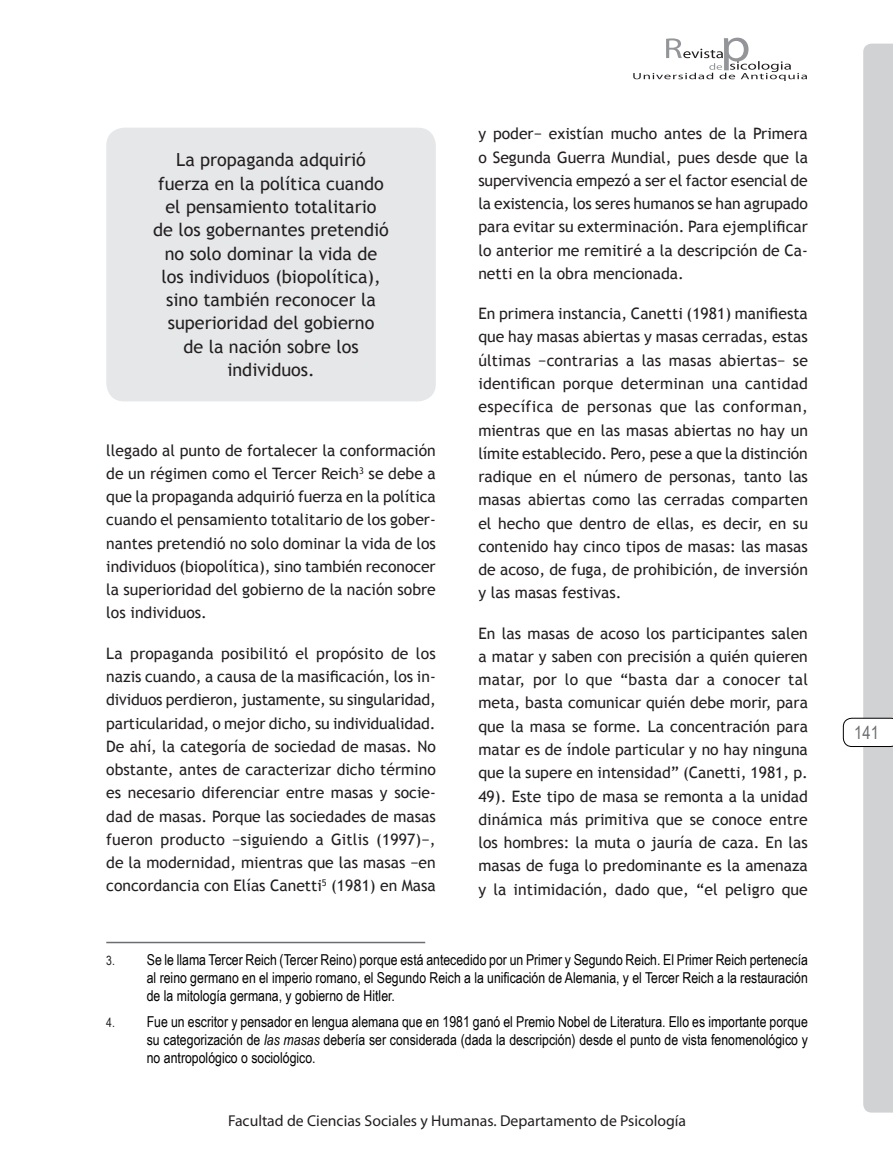
<style>
.page{position:relative;width:893px;height:1149px;background:#fff}
.page>*{position:absolute;margin:0;border:0;box-sizing:border-box;transform-origin:0 0}
.t1{font:18px/23.2px "Trebuchet MS";color:#231f20;text-align:center}
.t2{font:18px "Arial Narrow";color:#6c6d70}
.t3{font:15.75px/23.2px "Trebuchet MS";color:#231f20;text-align:justify}
.t4{font:15.75px "Myriad Pro";color:#231f20}
.t5{font:15px/18px "Arial Narrow";color:#000;text-align:justify}
.s1{font-size:12.75px;color:#231f20}
.s2{font-style:italic}
</style>
<div class="page">
<svg style="left:843px;top:44px;width:50px;height:1068px"></svg>
<svg style="left:633px;top:38px;width:174px;height:43px"></svg>
<div style="left:106px;top:128px;width:330px;height:273px;background:#e6e7e9;border-radius:18px"></div>
<hr style="left:106px;top:941px;width:319px;height:1px;background:#6c6d70">
<p class="t1" style="left:153px;top:149px;width:237px">La propaganda adquirió fuerza en la política cuando el pensamiento totalitario<br>de los gobernantes pretendió no solo dominar la vida de los individuos (biopolítica), sino también reconocer la superioridad del gobierno<br>de la nación sobre los individuos.</p>
<p class="t3" style="left:106px;top:438px;width:331px">llegado al punto de fortalecer la conformación de un régimen como el Tercer Reich<sup>3</sup> se debe a que la propaganda adquirió fuerza en la política cuando el pensamiento totalitario de los gober&shy;nantes pretendió no solo dominar la vida de los individuos (biopolítica), sino también reconocer la superioridad del gobierno de la nación sobre los individuos.</p>
<p class="t3" style="left:106px;top:641px;width:331px">La propaganda posibilitó el propósito de los nazis cuando, a causa de la masificación, los in&shy;dividuos perdieron, justamente, su singularidad, particularidad, o mejor dicho, su individualidad.<br>De ahí, la categoría de sociedad de masas. No obstante, antes de caracterizar dicho término es necesario diferenciar entre masas y socie&shy;dad de masas. Porque las sociedades de masas fueron producto −siguiendo a Gitlis (1997)−, de la modernidad, mientras que las masas −en concordancia con Elías Canetti<sup>5</sup> (1981) en Masa</p>
<p class="t3" style="left:478px;top:122px;width:331px">y poder− existían mucho antes de la Primera o Segunda Guerra Mundial, pues desde que la supervivencia empezó a ser el factor esencial de la existencia, los seres humanos se han agrupado para evitar su exterminación. Para ejemplificar lo anterior me remitiré a la descripción de Ca&shy;netti en la obra mencionada.</p>
<p class="t3" style="left:478px;top:302px;width:331px">En primera instancia, Canetti (1981) manifiesta que hay masas abiertas y masas cerradas, estas últimas −contrarias a las masas abiertas− se identifican porque determinan una cantidad específica de personas que las conforman, mientras que en las masas abiertas no hay un límite establecido. Pero, pese a que la distinción radique en el número de personas, tanto las masas abiertas como las cerradas comparten el hecho que dentro de ellas, es decir, en su contenido hay cinco tipos de masas: las masas de acoso, de fuga, de prohibición, de inversión y las masas festivas.</p>
<p class="t3" style="left:478px;top:621px;width:331px">En las masas de acoso los participantes salen a matar y saben con precisión a quién quieren matar, por lo que “basta dar a conocer tal meta, basta comunicar quién debe morir, para que la masa se forme. La concentración para matar es de índole particular y no hay ninguna que la supere en intensidad” (Canetti, 1981, p.<br>49). Este tipo de masa se remonta a la unidad dinámica más primitiva que se conoce entre los hombres: la muta o jauría de caza. En las masas de fuga lo predominante es la amenaza y la intimidación, dado que, “el peligro que</p>
<p class="t5" style="left:147px;top:949px;width:663px;text-indent:-40px"><span class="s1">3.</span> Se le llama Tercer Reich (Tercer Reino) porque está antecedido por un Primer y Segundo Reich. El Primer Reich pertenecía al reino germano en el imperio romano, el Segundo Reich a la unificación de Alemania, y el Tercer Reich a la restauración de la mitología germana, y gobierno de Hitler.</p>
<p class="t5" style="left:147px;top:1011px;width:663px;text-indent:-40px"><span class="s1">4.</span> Fue un escritor y pensador en lengua alemana que en 1981 ganó el Premio Nobel de Literatura. Ello es importante porque su categorización de <span class="s2">las masas</span> debería ser considerada (dada la descripción) desde el punto de vista fenomenológico y no antropológico o sociológico.</p>
<p class="t4" style="left:228px;top:1111px;width:460px">Facultad de Ciencias Sociales y Humanas. Departamento de Psicología</p>
<p class="t2" style="left:854px;top:719px;width:26px">141</p>
</div>
